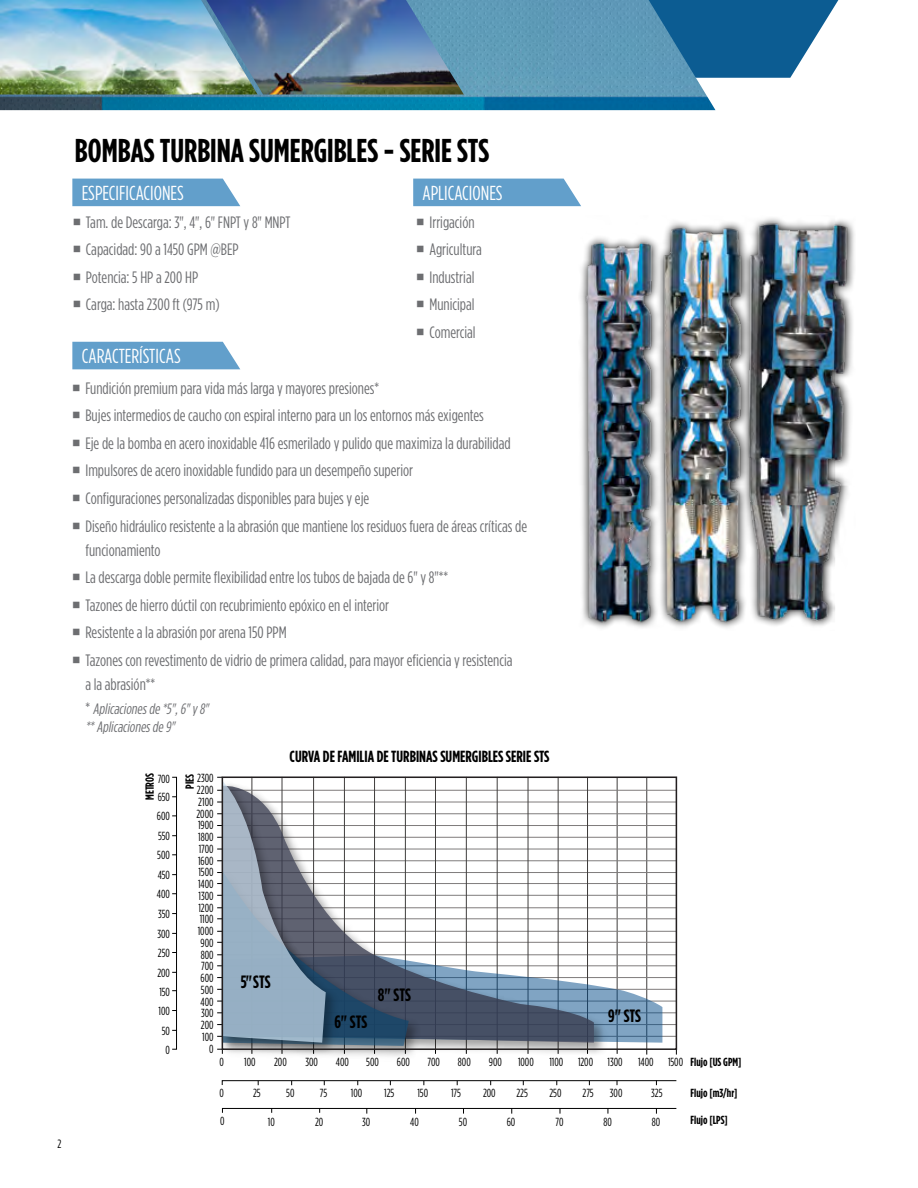
<style>
.page{position:relative;width:918px;height:1188px;background:#fff}
.page>*{position:absolute;margin:0;border:0;box-sizing:border-box;transform-origin:0 0}
.t1{font:700 33px "Gotham Condensed";color:#000}
.t2{font:20.25px "Gotham Condensed";color:#fff}
.t3{font:700 17.85px "Gotham Condensed";color:#000}
.t4{font:16.5px/27.5px "Gotham Condensed";color:#6d6e71}
.t5{font:700 16.2px "Gotham Condensed";color:#000}
.t6{font:italic 15px/18px "Gotham Condensed";color:#6d6e71}
.t7{font:12px "Gotham Condensed";color:#000}
.t8{font:11.7px/11.7px "Gotham Condensed";color:#000;text-align:right}
.t9{font:700 11.7px "Gotham Condensed";color:#000}
.s1{font-style:normal;font-size:16.5px}
</style>
<div class="page">
<svg style="left:716px;top:0;width:123px;height:78px"></svg>
<img style="left:0;top:0;width:716px;height:110px">
<img style="left:0;top:0;width:198px;height:94px">
<img style="left:198px;top:0;width:266px;height:94px">
<img style="left:580px;top:219px;width:275px;height:409px">
<hr style="left:222px;top:790px;width:454px;height:1px;background:#7f7c7c">
<hr style="left:222px;top:802px;width:454px;height:1px;background:#7f7c7c">
<hr style="left:222px;top:814px;width:454px;height:1px;background:#7f7c7c">
<hr style="left:222px;top:825px;width:454px;height:1px;background:#7f7c7c">
<hr style="left:222px;top:837px;width:454px;height:1px;background:#7f7c7c">
<hr style="left:222px;top:849px;width:454px;height:1px;background:#7f7c7c">
<hr style="left:222px;top:861px;width:454px;height:1px;background:#7f7c7c">
<hr style="left:222px;top:872px;width:454px;height:1px;background:#7f7c7c">
<hr style="left:222px;top:883px;width:454px;height:1px;background:#7f7c7c">
<hr style="left:222px;top:895px;width:454px;height:1px;background:#7f7c7c">
<hr style="left:222px;top:908px;width:454px;height:1px;background:#7f7c7c">
<hr style="left:222px;top:919px;width:454px;height:1px;background:#7f7c7c">
<hr style="left:222px;top:931px;width:454px;height:1px;background:#7f7c7c">
<hr style="left:222px;top:942px;width:454px;height:1px;background:#7f7c7c">
<hr style="left:222px;top:955px;width:454px;height:1px;background:#7f7c7c">
<hr style="left:222px;top:966px;width:454px;height:1px;background:#7f7c7c">
<hr style="left:222px;top:977px;width:454px;height:1px;background:#7f7c7c">
<hr style="left:222px;top:989px;width:454px;height:1px;background:#7f7c7c">
<hr style="left:222px;top:1001px;width:454px;height:1px;background:#7f7c7c">
<hr style="left:222px;top:1013px;width:454px;height:1px;background:#7f7c7c">
<hr style="left:222px;top:1024px;width:454px;height:1px;background:#7f7c7c">
<hr style="left:222px;top:1036px;width:454px;height:1px;background:#7f7c7c">
<div style="left:172px;top:777px;width:5px;height:273px;border:1px solid #000"></div>
<svg style="left:217px;top:777px;width:445px;height:278px"></svg>
<svg style="left:221px;top:1080px;width:456px;height:6px"></svg>
<svg style="left:222px;top:1108px;width:455px;height:6px"></svg>
<div style="left:72px;top:179px;width:168px;height:27px;background:#629fcb"></div>
<div style="left:413px;top:179px;width:168px;height:27px;background:#629fcb"></div>
<div style="left:72px;top:342px;width:168px;height:27px;background:#629fcb"></div>
<p class="t7" style="left:57px;top:1137px;width:5px">2</p>
<h1 class="t1" style="left:75px;top:132px;width:416px">BOMBAS TURBINA SUMERGIBLES - SERIE STS</h1>
<p class="t2" style="left:423px;top:181px;width:82px">APLICACIONES</p>
<p class="t2" style="left:82px;top:181px;width:104px">ESPECIFICACIONES</p>
<p class="t4" style="left:86px;top:208px;width:206px">Tam. de Descarga: 3", 4", 6" FNPT y 8" MNPT<br>Capacidad: 90 a 1450 GPM @BEP<br>Potencia: 5 HP a 200 HP<br>Carga: hasta 2300 ft (975 m)</p>
<p class="t4" style="left:429px;top:208px;width:54px">Irrigación<br>Agricultura<br>Industrial<br>Municipal<br>Comercial</p>
<p class="t2" style="left:82px;top:344px;width:101px">CARACTERÍSTICAS</p>
<p class="t4" style="left:85px;top:374px;width:443px">Fundición premium para vida más larga y mayores presiones*<br>Bujes intermedios de caucho con espiral interno para un los entornos más exigentes<br>Eje de la bomba en acero inoxidable 416 esmerilado y pulido que maximiza la durabilidad Impulsores de acero inoxidable fundido para un desempeño superior<br>Configuraciones personalizadas disponibles para bujes y eje<br>Diseño hidráulico resistente a la abrasión que mantiene los residuos fuera de áreas críticas de</p>
<p class="t4" style="left:85px;top:536px;width:429px">funcionamiento<br>La descarga doble permite flexibilidad entre los tubos de bajada de 6" y 8"**<br>Tazones de hierro dúctil con recubrimiento epóxico en el interior<br>Resistente a la abrasión por arena 150 PPM<br>Tazones con revestimento de vidrio de primera calidad, para mayor eficiencia y resistencia</p>
<p class="t4" style="left:85px;top:670px;width:71px">a la abrasión**</p>
<p class="t6" style="left:85px;top:699px;width:128px"><span class="s1">*</span> Aplicacionesde*5",6"y8" **Aplicacionesde9"</p>
<p class="t9" style="left:143px;top:800px;width:28px;rotate:-90deg">METROS</p>
<p class="t8" style="left:157px;top:769px;width:15px;line-height:19.4px">700<br>650<br>600<br>550<br>500<br>450<br>400<br>350<br>300<br>250<br>200<br>150<br>100<br>50<br>0</p>
<p class="t8" style="left:196px;top:772px;width:19px">2300<br>2200<br>2100<br>2000<br>1900<br>1800<br>1700<br>1600<br>1500<br>1400<br>1300<br>1200<br>1100<br>1000<br>900<br>800<br>700<br>600<br>500<br>400<br>300<br>200<br>100<br>0</p>
<p class="t9" style="left:183px;top:789px;width:16px;rotate:-90deg">PIES</p>
<p class="t5" style="left:290px;top:747px;width:261px">CURVA DE FAMILIA DE TURBINAS SUMERGIBLES SERIE STS</p>
<p class="t3" style="left:241px;top:971px;width:31px">5"STS</p>
<p class="t3" style="left:334px;top:1012px;width:34px">6" STS</p>
<p class="t3" style="left:378px;top:984px;width:35px">8" STS</p>
<p class="t3" style="left:608px;top:1006px;width:34px">9" STS</p>
<p class="t9" style="left:691px;top:1055px;width:53px">Flujo [US GPM]</p>
<p class="t9" style="left:691px;top:1086px;width:49px">Flujo [m3/hr]</p>
<p class="t8" style="left:638px;top:1056px;width:47px">1400 1500</p>
<p class="t8" style="left:651px;top:1087px;width:13px">325</p>
<p class="t8" style="left:652px;top:1116px;width:10px">80</p>
<p class="t8" style="left:219px;top:1056px;width:6px">0</p>
<p class="t8" style="left:219px;top:1087px;width:6px">0</p>
<p class="t8" style="left:220px;top:1115px;width:6px">0</p>
<p class="t8" style="left:315px;top:1116px;width:10px">20</p>
<p class="t8" style="left:362px;top:1116px;width:10px">30</p>
<p class="t8" style="left:410px;top:1116px;width:10px">40</p>
<p class="t8" style="left:459px;top:1116px;width:10px">50</p>
<p class="t8" style="left:507px;top:1116px;width:10px">60</p>
<p class="t8" style="left:556px;top:1116px;width:9px">70</p>
<p class="t8" style="left:603px;top:1116px;width:10px">80</p>
<p class="t8" style="left:244px;top:1056px;width:13px">100</p>
<p class="t8" style="left:274px;top:1056px;width:14px">200</p>
<p class="t8" style="left:305px;top:1056px;width:14px">300</p>
<p class="t8" style="left:336px;top:1056px;width:15px">400</p>
<p class="t8" style="left:366px;top:1056px;width:14px">500</p>
<p class="t8" style="left:397px;top:1056px;width:15px">600</p>
<p class="t8" style="left:428px;top:1056px;width:14px">700</p>
<p class="t8" style="left:458px;top:1056px;width:14px">800</p>
<p class="t8" style="left:489px;top:1056px;width:15px">900</p>
<p class="t8" style="left:518px;top:1056px;width:17px">1000</p>
<p class="t8" style="left:549px;top:1056px;width:15px">1100</p>
<p class="t8" style="left:578px;top:1056px;width:46px">1200 1300</p>
<p class="t8" style="left:253px;top:1087px;width:9px">25</p>
<p class="t8" style="left:286px;top:1087px;width:10px">50</p>
<p class="t8" style="left:320px;top:1087px;width:9px">75</p>
<p class="t8" style="left:351px;top:1087px;width:13px">100</p>
<p class="t8" style="left:384px;top:1087px;width:12px">125</p>
<p class="t8" style="left:418px;top:1087px;width:12px">150</p>
<p class="t8" style="left:451px;top:1087px;width:11px">175</p>
<p class="t8" style="left:483px;top:1087px;width:14px">200</p>
<p class="t8" style="left:516px;top:1087px;width:13px">225</p>
<p class="t8" style="left:549px;top:1087px;width:14px">250</p>
<p class="t8" style="left:583px;top:1087px;width:13px">275</p>
<p class="t8" style="left:610px;top:1087px;width:14px">300</p>
<p class="t8" style="left:268px;top:1116px;width:8px">10</p>
<p class="t9" style="left:691px;top:1113px;width:39px">Flujo [LPS]</p>
</div>
